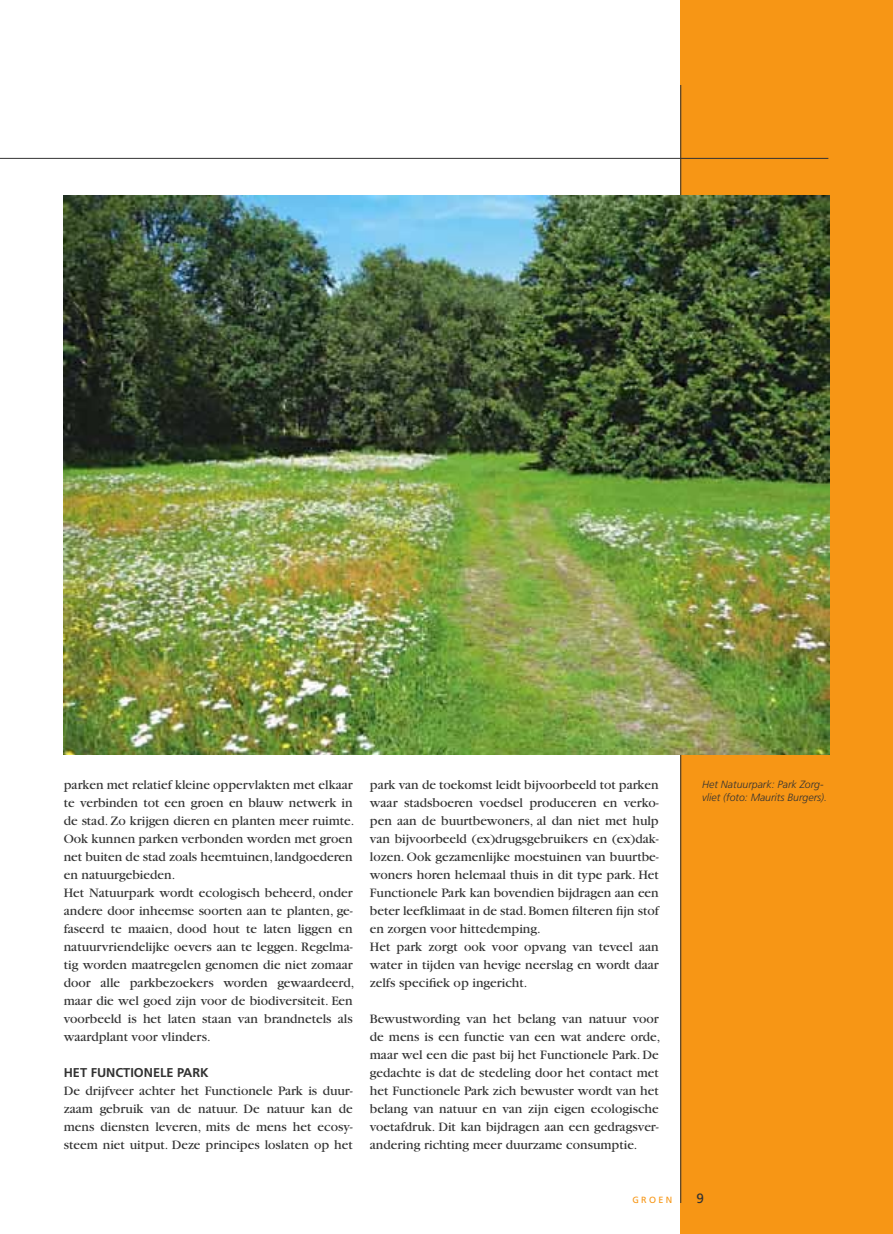
<style>
.page{position:relative;width:893px;height:1234px;background:#fff}
.page>*{position:absolute;margin:0;border:0;box-sizing:border-box;transform-origin:0 0}
.t1{font:13.5px/18px "Garamond";color:#323232}
.t2{font:13.5px "Frutiger";color:#323232}
.t3{font:700 12.75px "Frutiger";color:#323232}
.t4{font:italic 300 10.5px/12.6px "Frutiger";color:#323232}
.t5{font:9px "Frutiger";letter-spacing:.26em;color:#f79615}
</style>
<div class="page">
<div style="left:681px;top:0;width:212px;height:1233px;background:#f79615"></div>
<hr style="left:680px;top:85px;width:1px;height:1117px;background:#323232">
<hr style="left:0;top:158px;width:828px;height:1px;background:#323232">
<img style="left:64px;top:195px;width:765px;height:559px">
<p class="t1" style="left:64px;top:775px;width:292px">parken met relatief kleine oppervlakten met elkaar te verbinden tot een groen en blauw netwerk in de stad. Zo krijgen dieren en planten meer ruimte.<br>Ook kunnen parken verbonden worden met groen net buiten de stad zoals heemtuinen, landgoederen en natuurgebieden.<br>Het Natuurpark wordt ecologisch beheerd, onder andere door inheemse soorten aan te planten, ge&shy;faseerd te maaien, dood hout te laten liggen en natuurvriendelijke oevers aan te leggen. Regelma&shy;tig worden maatregelen genomen die niet zomaar door alle parkbezoekers worden gewaardeerd, maar die wel goed zijn voor de biodiversiteit. Een voorbeeld is het laten staan van brandnetels als waardplant voor vlinders.</p>
<p class="t3" style="left:64px;top:1064px;width:147px">HET FUNCTIONELE PARK</p>
<p class="t1" style="left:64px;top:1081px;width:291px;text-align:justify">De drijfveer achter het Functionele Park is duur&shy;zaam gebruik van de natuur. De natuur kan de mens diensten leveren, mits de mens het ecosy&shy;steem niet uitput. Deze principes loslaten op het</p>
<p class="t1" style="left:370px;top:775px;width:290px">park van de toekomst leidt bijvoorbeeld tot parken waar stadsboeren voedsel produceren en verko&shy;pen aan de buurtbewoners, al dan niet met hulp van bijvoorbeeld (ex)drugsgebruikers en (ex)dak&shy;lozen. Ook gezamenlijke moestuinen van buurtbe&shy;woners horen helemaal thuis in dit type park. Het Functionele Park kan bovendien bijdragen aan een beter leefklimaat in de stad. Bomen filteren fijn stof en zorgen voor hittedemping.<br>Het park zorgt ook voor opvang van teveel aan water in tijden van hevige neerslag en wordt daar zelfs specifiek op ingericht.</p>
<p class="t1" style="left:370px;top:1009px;width:292px;text-align:justify">Bewustwording van het belang van natuur voor de mens is een functie van een wat andere orde, maar wel een die past bij het Functionele Park. De gedachte is dat de stedeling door het contact met het Functionele Park zich bewuster wordt van het belang van natuur en van zijn eigen ecologische voetafdruk. Dit kan bijdragen aan een gedragsver&shy;andering richting meer duurzame consumptie.</p>
<p class="t4" style="left:702px;top:778px;width:126px">Het Natuurpark: Park Zorg&shy;vliet (foto: Maurits Burgers).</p>
<p class="t5" style="left:632px;top:1194px;width:41px">GROEN</p>
<p class="t2" style="left:697px;top:1189px;width:9px">9</p>
</div>
